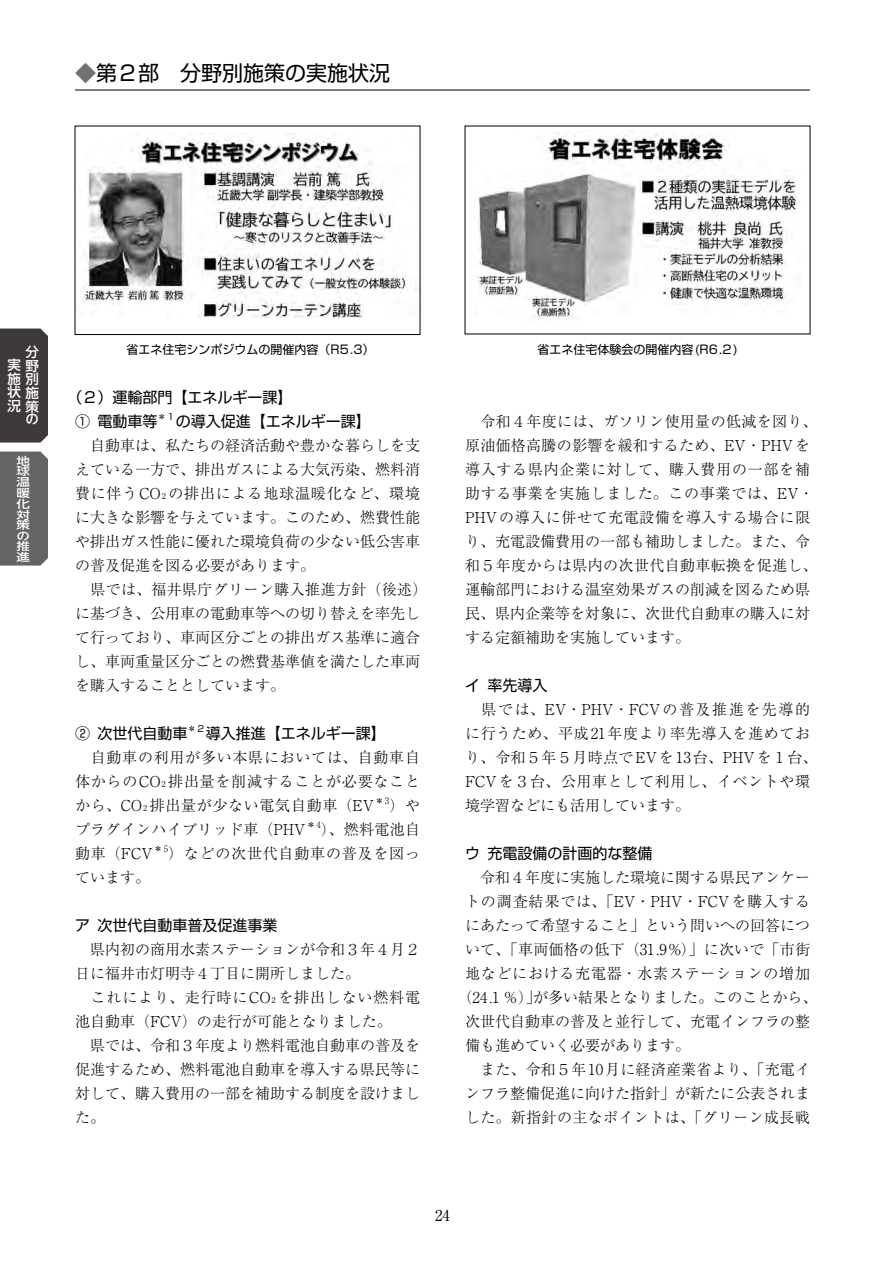
<style>
.page{position:relative;width:893px;height:1263px;background:#fff}
.page>*{position:absolute;margin:0;border:0;box-sizing:border-box;transform-origin:0 0}
.t1{font:21px "Shin Go Pro";color:#000}
.t2{font:300 15px/24px "Ryumin Pro";color:#000}
.t3{font:300 15px/24px "Ryumin Pro";letter-spacing:.025em;color:#000}
.t4{font:300 15px/24px "Ryumin Pro";letter-spacing:.04em;color:#000}
.t5{font:15px/24px "Shin Go Pro";color:#000}
.t6{font:300 15px "Ryumin Pro";letter-spacing:.02em;color:#000}
.t7{font:300 15px "Ryumin Pro";letter-spacing:.06em;color:#000}
.t8{font:300 15px "Ryumin Pro";letter-spacing:.05em;color:#000}
.t9{font:300 15px "Ryumin Pro";letter-spacing:.055em;color:#000}
.t10{font:15px "Ryumin Pro";color:#000}
.t11{font:500 13.5px/13.4px "UD Shin Go NT Pro";color:#fff;text-align:right}
.t12{font:12px "Shin Go Pro";color:#000}
.t13{font:500 10.8px/10.6px "UD Shin Go NT Pro";color:#fff;text-align:justify;scale:1.25 1}
.t14{font:300 8.7px "Ryumin Pro";color:#000}
.t15{font:8.7px "Shin Go Pro";color:#000}
.s1{color:#727171}
</style>
<div class="page">
<hr style="left:75px;top:90px;width:735px;height:1px;background:#000">
<div style="left:0;top:328px;width:48px;height:115px;background:#3e3a39"></div>
<div style="left:0;top:451px;width:48px;height:114px;background:#656464"></div>
<img style="left:83px;top:133px;width:325px;height:185px">
<div style="left:75px;top:126px;width:345px;height:209px;border:1px solid #000"></div>
<img style="left:478px;top:132px;width:320px;height:187px">
<h1 class="t1" style="left:75px;top:56px;width:316px"><span class="s1">◆</span>第２部　分野別施策の実施状況</h1>
<p class="t11" style="left:8px;top:345px;width:33px">分<br>実野施別状施況策の</p>
<p class="t13" style="left:16px;top:455px;width:12px">地球温暖化対策の推進</p>
<p class="t12" style="left:127px;top:340px;width:249px">省エネ住宅シンポジウムの開催内容（R5.3）</p>
<p class="t12" style="left:538px;top:340px;width:201px">省エネ住宅体験会の開催内容(R6.2)</p>
<p class="t5" style="left:75px;top:384px;width:219px;text-indent:-8px">（２）運輸部門【エネルギー課】<br>① 電動車等</p>
<p class="t15" style="left:158px;top:409px;width:18px">＊1</p>
<p class="t5" style="left:176px;top:408px;width:197px">の導入促進【エネルギー課】</p>
<p class="t2" style="left:75px;top:432px;width:354px">　自動車は、私たちの経済活動や豊かな暮らしを支えている一方で、排出ガスによる大気汚染、燃料消費に伴うCO₂の排出による地球温暖化など、環境に大きな影響を与えています。このため、燃費性能や排出ガス性能に優れた環境負荷の少ない低公害車の普及促進を図る必要があります。<br>　県では、福井県庁グリーン購入推進方針（後述）に基づき、公用車の電動車等への切り替えを率先して行っており、車両区分ごとの排出ガス基準に適合し、車両重量区分ごとの燃費基準値を満たした車両を購入することとしています。</p>
<p class="t5" style="left:75px;top:720px;width:114px">② 次世代自動車</p>
<p class="t15" style="left:188px;top:721px;width:18px">＊2</p>
<p class="t5" style="left:206px;top:720px;width:181px">導入推進【エネルギー課】</p>
<p class="t2" style="left:75px;top:744px;width:346px;text-align:justify">　自動車の利用が多い本県においては、自動車自体からのCO₂排出量を削減することが必要なことから、CO₂排出量が少ない電気自動車（EV</p>
<p class="t14" style="left:375px;top:794px;width:16px">＊3</p>
<p class="t2" style="left:389px;top:792px;width:32px">）や</p>
<p class="t6" style="left:75px;top:818px;width:232px">プラグインハイブリッド車（PHV</p>
<p class="t14" style="left:307px;top:818px;width:16px">＊4</p>
<p class="t2" style="left:321px;top:816px;width:101px">）、燃料電池自</p>
<p class="t2" style="left:75px;top:840px;width:79px">動車（FCV</p>
<p class="t14" style="left:154px;top:842px;width:16px">＊5</p>
<p class="t9" style="left:168px;top:842px;width:253px">）などの次世代自動車の普及を図っ</p>
<p class="t2" style="left:75px;top:864px;width:77px">ています。</p>
<p class="t5" style="left:75px;top:912px;width:204px">ア 次世代自動車普及促進事業</p>
<p class="t2" style="left:75px;top:936px;width:346px">　県内初の商用水素ステーションが令和３年４月２日に福井市灯明寺４丁目に開所しました。<br>　これにより、走行時にCO₂を排出しない燃料電池自動車（FCV）の走行が可能となりました。<br>　県では、令和３年度より燃料電池自動車の普及を促進するため、燃料電池自動車を導入する県民等に対して、購入費用の一部を補助する制度を設けました。</p>
<p class="t3" style="left:465px;top:408px;width:354px">　令和４年度には、ガソリン使用量の低減を図り、原油価格高騰の影響を緩和するため、EV・PHVを導入する県内企業に対して、購入費用の一部を補助する事業を実施しました。この事業では、EV・<br>PHVの導入に併せて充電設備を導入する場合に限り、充電設備費用の一部も補助しました。また、令和５年度からは県内の次世代自動車転換を促進し、運輸部門における温室効果ガスの削減を図るため県民、県内企業等を対象に、次世代自動車の購入に対する定額補助を実施しています。</p>
<p class="t5" style="left:465px;top:672px;width:84px">イ 率先導入</p>
<p class="t4" style="left:465px;top:696px;width:354px">　県では、EV・PHV・FCVの普及推進を先導的に行うため、平成21年度より率先導入を進めており、令和５年５月時点でEVを13台、PHVを１台、<br>FCVを３台、公用車として利用し、イベントや環境学習などにも活用しています。</p>
<p class="t5" style="left:465px;top:840px;width:189px">ウ 充電設備の計画的な整備</p>
<p class="t2" style="left:465px;top:864px;width:347px">　令和４年度に実施した環境に関する県民アンケー</p>
<p class="t7" style="left:465px;top:890px;width:347px">トの調査結果では、「EV・PHV・FCVを購入する</p>
<p class="t2" style="left:465px;top:912px;width:347px">にあたって希望すること」という問いへの回答につ</p>
<p class="t6" style="left:465px;top:938px;width:347px">いて、「車両価格の低下（31.9%）」に次いで「市街</p>
<p class="t8" style="left:465px;top:962px;width:346px">地などにおける充電器・水素ステーションの増加</p>
<p class="t2" style="left:458px;top:984px;width:362px">（24.1 ％）」が多い結果となりました。このことから、</p>
<p class="t2" style="left:465px;top:1008px;width:347px">次世代自動車の普及と並行して、充電インフラの整</p>
<p class="t2" style="left:465px;top:1032px;width:226px">備も進めていく必要があります。</p>
<p class="t2" style="left:465px;top:1056px;width:347px">　また、令和５年10月に経済産業省より、「充電イ</p>
<p class="t2" style="left:465px;top:1080px;width:347px">ンフラ整備促進に向けた指針」が新たに公表されま</p>
<p class="t3" style="left:465px;top:1104px;width:346px">した。新指針の主なポイントは、「グリーン成長戦</p>
<p class="t10" style="left:435px;top:1203px;width:16px">24</p>
</div>
